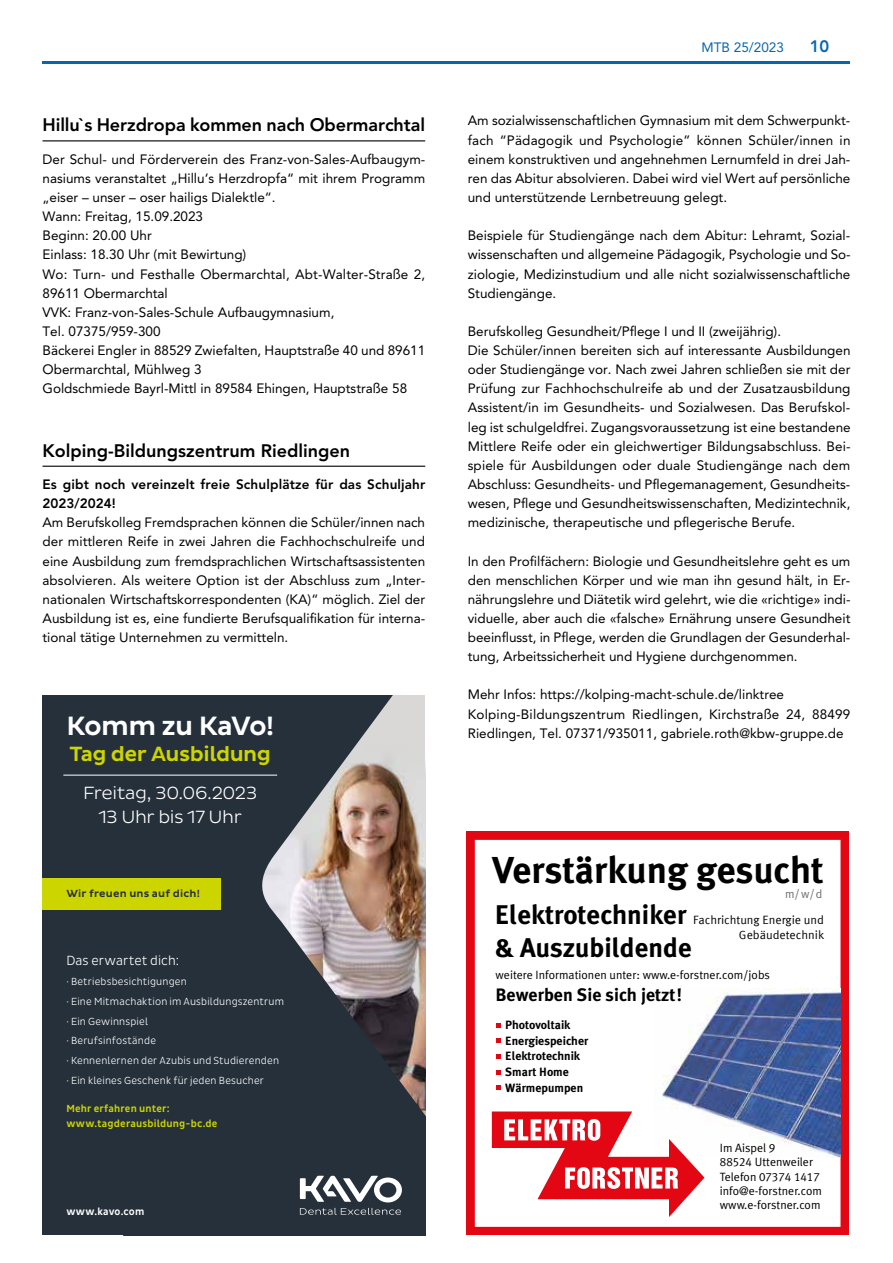
<style>
.page{position:relative;width:893px;height:1263px;background:#fff}
.page>*{position:absolute;margin:0;border:0;box-sizing:border-box;transform-origin:0 0}
.t1{font:700 37.5px "Meta Plus";color:#000}
.t2{font:700 27px/32.4px "Meta Plus";color:#000}
.t3{font:500 27px "Pluto Sans";letter-spacing:-.03em;color:#fff}
.t4{font:500 21px "Pluto Sans";letter-spacing:-.025em;color:#cdd500}
.t5{font:800 18px "Avenir LT Pro";letter-spacing:-.005em;color:#000}
.t6{font:300 18px/24.2px "Pluto Sans";letter-spacing:-.025em;color:#fff;text-align:center}
.t7{font:700 18px "Meta Plus";color:#000}
.t8{font:800 16.5px "Avenir LT Pro";color:#0666b0}
.t9{font:13.5px/19.2px "Avenir LT Pro";color:#000;text-align:justify}
.t10{font:800 13.5px/19.2px "Avenir LT Pro";letter-spacing:.01em;color:#000}
.t11{font:300 13.5px "Pluto Sans Cond";letter-spacing:.005em;color:#fff}
.t12{font:13.5px "Avenir LT Pro";color:#0666b0}
.t13{font:12px/14.4px "Meta Plus Normal";color:#000}
.t14{font:700 12px/15.6px "Meta Plus";color:#000}
.t15{font:12px/14.4px "Meta Pro";color:#000;text-align:right}
.t16{font:12px "Meta Plus Normal Caps";color:#000}
.t17{font:12px "Meta Plus Normal";color:#706f6f}
.t18{font:300 10.5px/19.8px "Pluto Sans Cond";letter-spacing:.02em;color:#fff}
.t19{font:500 10.5px/14.2px "Pluto Sans Cond";letter-spacing:.02em;color:#cdd500}
.t20{font:500 10.5px "Pluto Sans";letter-spacing:.02em;color:#25303b}
.t21{font:500 10.5px "Pluto Sans Cond";letter-spacing:.02em;color:#fff}
.s1{font-family:"Meta Plus Normal Caps"}
.s2{font-family:"Meta Plus Normal"}
</style>
<div class="page">
<hr style="left:43px;top:62px;width:807px;height:2px;background:#0666b0">
<hr style="left:43px;top:140px;width:382px;height:1px;background:#000">
<hr style="left:43px;top:466px;width:382px;height:1px;background:#000">
<svg style="left:43px;top:695px;width:382px;height:458px;background:#44484e"></svg>
<hr style="left:63px;top:775px;width:214px;height:1px;background:#fff">
<div style="left:43px;top:879px;width:178px;height:31px;background:#cdd500"></div>
<div style="left:43px;top:1153px;width:382px;height:82px;background:#25303b"></div>
<svg style="left:300px;top:1176px;width:102px;height:26px"></svg>
<svg style="left:300px;top:1208px;width:101px;height:7px"></svg>
<div style="left:466px;top:831px;width:383px;height:404px;background:#e30613"></div>
<div style="left:475px;top:840px;width:365px;height:387px;background:#fff"></div>
<img style="left:654px;top:988px;width:186px;height:170px">
<svg style="left:492px;top:1111px;width:212px;height:106px"></svg>
<svg style="left:496px;top:1023px;width:5px;height:5px"></svg>
<svg style="left:496px;top:1038px;width:5px;height:5px"></svg>
<svg style="left:496px;top:1054px;width:5px;height:5px"></svg>
<svg style="left:496px;top:1070px;width:5px;height:4px"></svg>
<svg style="left:496px;top:1085px;width:5px;height:5px"></svg>
<h3 class="t5" style="left:43px;top:115px;width:384px">Hillu`s Herzdropa kommen nach Obermarchtal</h3>
<p class="t9" style="left:43px;top:149px;width:384px;text-align:left">Der Schul- und Förderverein des Franz-von-Sales-Aufbaugym&shy;nasiums veranstaltet „Hillu‘s Herzdropfa“ mit ihrem Programm „eiser – unser – oser hailigs Dialektle“.<br>Wann: Freitag, 15.09.2023<br>Beginn: 20.00 Uhr<br>Einlass: 18.30 Uhr (mit Bewirtung)<br>Wo: Turn- und Festhalle Obermarchtal, Abt-Walter-Straße 2, 89611 Obermarchtal<br>VVK: Franz-von-Sales-Schule Aufbaugymnasium,<br>Tel. 07375/959-300<br>Bäckerei Engler in 88529 Zwiefalten, Hauptstraße 40 und 89611<br>Obermarchtal, Mühlweg 3<br>Goldschmiede Bayrl-Mittl in 89584 Ehingen, Hauptstraße 58</p>
<h3 class="t5" style="left:43px;top:440px;width:309px">Kolping-Bildungszentrum Riedlingen</h3>
<p class="t10" style="left:43px;top:475px;width:384px">Es gibt noch vereinzelt freie Schulplätze für das Schuljahr<br>2023/2024!</p>
<p class="t9" style="left:43px;top:513px;width:384px">Am Berufskolleg Fremdsprachen können die Schüler/innen nach der mittleren Reife in zwei Jahren die Fachhochschulreife und eine Ausbildung zum fremdsprachlichen Wirtschaftsassistenten absolvieren. Als weitere Option ist der Abschluss zum „Inter&shy;nationalen Wirtschaftskorrespondenten (KA)“ möglich. Ziel der Ausbildung ist es, eine fundierte Berufsqualifikation für interna&shy;tional tätige Unternehmen zu vermitteln.</p>
<h2 class="t3" style="left:66px;top:710px;width:209px">Komm zu KaVo!</h2>
<h3 class="t4" style="left:70px;top:742px;width:203px">Tag der Ausbildung</h3>
<h3 class="t6" style="left:83px;top:780px;width:176px">Freitag, 30.06.2023<br>13 Uhr bis 17 Uhr</h3>
<p class="t20" style="left:66px;top:888px;width:135px">Wir freuen uns auf dich!</p>
<p class="t11" style="left:66px;top:953px;width:114px">Das erwartet dich:</p>
<p class="t18" style="left:66px;top:972px;width:219px">∙ Betriebsbesichtigungen<br>∙ Eine Mitmachaktion im Ausbildungszentrum ∙ Ein Gewinnspiel<br>∙ Berufsinfostände<br>∙ Kennenlernen der Azubis und Studierenden ∙ Ein kleines Geschenk für jeden Besucher</p>
<p class="t19" style="left:66px;top:1102px;width:153px">Mehr erfahren unter: www.tagderausbildung-bc.de</p>
<p class="t21" style="left:66px;top:1205px;width:80px">www.kavo.com</p>
<p class="t12" style="left:702px;top:39px;width:84px">MTB 25/2023</p>
<p class="t8" style="left:810px;top:36px;width:21px">10</p>
<p class="t9" style="left:468px;top:111px;width:384px">Am sozialwissenschaftlichen Gymnasium mit dem Schwerpunkt&shy;fach “Pädagogik und Psychologie” können Schüler/innen in einem konstruktiven und angehnehmen Lernumfeld in drei Jah&shy;ren das Abitur absolvieren. Dabei wird viel Wert auf persönliche und unterstützende Lernbetreuung gelegt.</p>
<p class="t9" style="left:468px;top:226px;width:384px">Beispiele für Studiengänge nach dem Abitur: Lehramt, Sozial&shy;wissenschaften und allgemeine Pädagogik, Psychologie und So&shy;ziologie, Medizinstudium und alle nicht sozialwissenschaftliche Studiengänge.</p>
<p class="t9" style="left:468px;top:321px;width:384px;text-align:left">Berufskolleg Gesundheit/Pflege I und II (zweijährig).<br>Die Schüler/innen bereiten sich auf interessante Ausbildungen oder Studiengänge vor. Nach zwei Jahren schließen sie mit der Prüfung zur Fachhochschulreife ab und der Zusatzausbildung Assistent/in im Gesundheits- und Sozialwesen. Das Berufskol&shy;leg ist schulgeldfrei. Zugangsvoraussetzung ist eine bestandene Mittlere Reife oder ein gleichwertiger Bildungsabschluss. Bei&shy;spiele für Ausbildungen oder duale Studiengänge nach dem Abschluss: Gesundheits- und Pflegemanagement, Gesundheits&shy;wesen, Pflege und Gesundheitswissenschaften, Medizintechnik, medizinische, therapeutische und pflegerische Berufe.</p>
<p class="t9" style="left:468px;top:551px;width:384px">In den Profilfächern: Biologie und Gesundheitslehre geht es um den menschlichen Körper und wie man ihn gesund hält, in Er&shy;nährungslehre und Diätetik wird gelehrt, wie die «richtige» indi&shy;viduelle, aber auch die «falsche» Ernährung unsere Gesundheit beeinflusst, in Pflege, werden die Grundlagen der Gesunderhal&shy;tung, Arbeitssicherheit und Hygiene durchgenommen.</p>
<p class="t9" style="left:468px;top:685px;width:384px;text-align:left">Mehr Infos: https://kolping-macht-schule.de/linktree<br>Kolping-Bildungszentrum Riedlingen, Kirchstraße 24, 88499<br>Riedlingen, Tel. 07371/935011, gabriele.roth@kbw-gruppe.de</p>
<h1 class="t1" style="left:492px;top:848px;width:333px">Verstärkung gesucht</h1>
<h2 class="t2" style="left:495px;top:899px;width:199px">Elektrotechniker &amp; Auszubildende</h2>
<p class="t15" style="left:693px;top:912px;width:133px">Fachrichtung Energie und<br>Gebäudetechnik</p>
<p class="t13" style="left:496px;top:967px;width:276px">weitere Informationen unter: www.e-forstner.com/jobs</p>
<h3 class="t7" style="left:496px;top:984px;width:188px">Bewerben Sie sich jetzt!</h3>
<p class="t17" style="left:785px;top:887px;width:39px">m/w/d</p>
<p class="t14" style="left:505px;top:1017px;width:85px">Photovoltaik<br>Energiespeicher<br>Elektrotechnik<br>Smart Home<br>Wärmepumpen</p>
<p class="t13" style="left:720px;top:1140px;width:95px">Im Aispel <span class="s1">9<br>88524</span> Uttenweiler</p>
<p class="t16" style="left:720px;top:1169px;width:101px"><span class="s2">Telefon</span> 07374 1417</p>
<p class="t13" style="left:720px;top:1183px;width:103px">info@e-forstner.com www.e-forstner.com</p>
</div>
